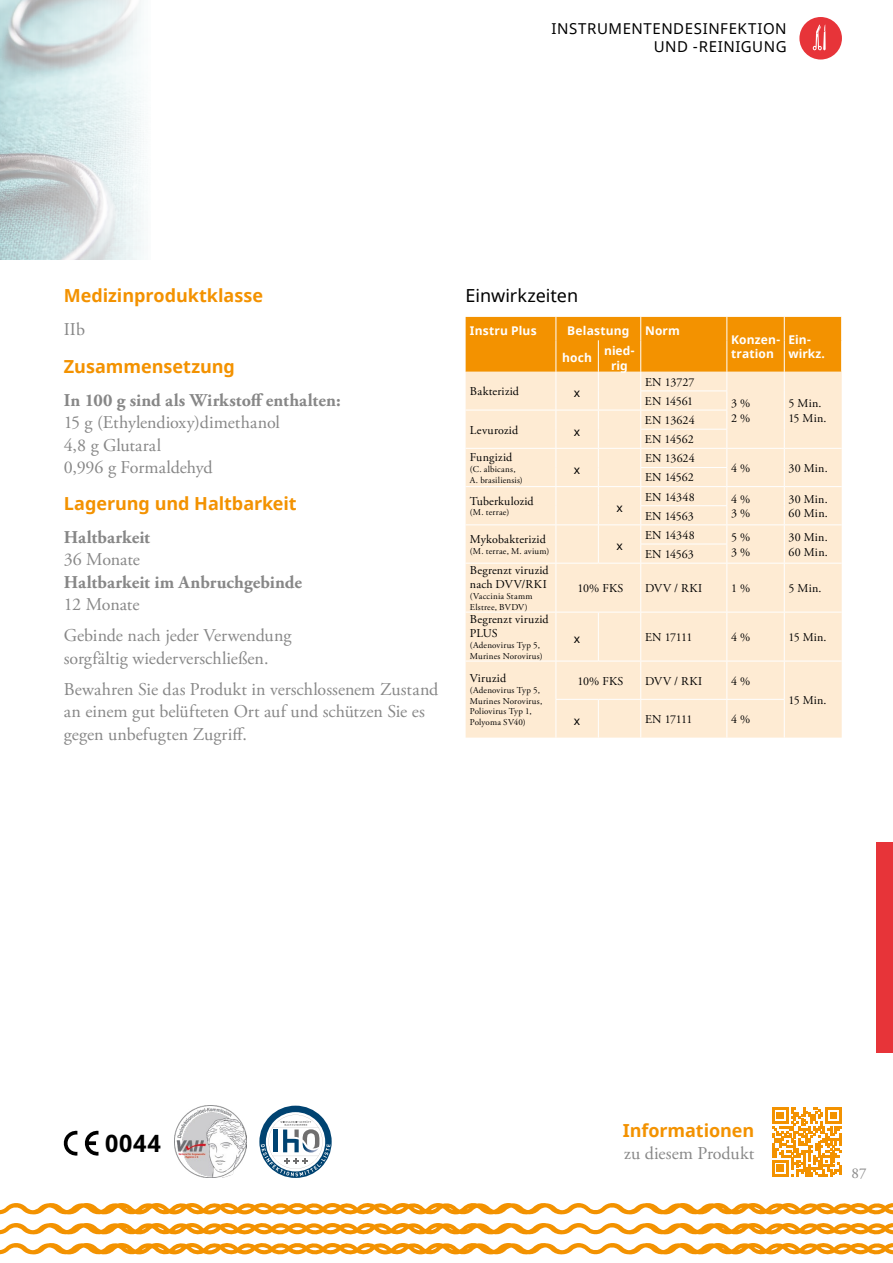
<style>
.page{position:relative;width:893px;height:1263px;background:#fff}
.page>*{position:absolute;margin:0;border:0;box-sizing:border-box;transform-origin:0 0}
.t1{font:700 24px "Noto Sans";color:#000}
.t2{font:18px/22.5px "Adobe Garamond Pro";color:#878787}
.t3{font:700 18px "Noto Sans";letter-spacing:-.005em;color:#f39200}
.t4{font:700 18px "Adobe Garamond Pro";letter-spacing:.005em;color:#878787}
.t5{font:18px "Noto Sans";color:#000}
.t6{font:15px/18px "Noto Sans";letter-spacing:.035em;color:#000;text-align:right}
.t7{font:15px "Adobe Garamond Pro";color:#878787}
.t8{font:12px/14.4px "Adobe Garamond Pro";letter-spacing:.015em;color:#000}
.t9{font:700 12px/14.4px "Noto Sans";letter-spacing:.015em;color:#fff}
.t10{font:700 12px/14.4px "Noto Sans";letter-spacing:-.005em;color:#fff}
.t11{font:12px "Noto Sans";color:#000}
.t12{font:9px/10.8px "Adobe Garamond Pro";letter-spacing:.025em;color:#000}
</style>
<div class="page">
<img style="left:0;top:0;width:144px;height:259px">
<svg style="left:0;top:1203px;width:893px;height:12px"></svg>
<svg style="left:0;top:1223px;width:893px;height:12px"></svg>
<svg style="left:0;top:1243px;width:893px;height:11px"></svg>
<svg style="left:799px;top:17px;width:43px;height:43px"></svg>
<div style="left:876px;top:842px;width:17px;height:210px;background:#e73439"></div>
<div style="left:466px;top:564px;width:376px;height:174px;background:#feebd3"></div>
<hr style="left:556px;top:563px;width:1px;height:49px;background:#fff">
<hr style="left:640px;top:563px;width:1px;height:49px;background:#fff">
<hr style="left:556px;top:612px;width:1px;height:49px;background:#fff">
<hr style="left:598px;top:612px;width:1px;height:49px;background:#fff">
<hr style="left:640px;top:612px;width:1px;height:49px;background:#fff">
<hr style="left:466px;top:612px;width:90px;height:1px;background:#fff">
<hr style="left:466px;top:661px;width:90px;height:1px;background:#fff">
<hr style="left:556px;top:700px;width:1px;height:38px;background:#fff">
<hr style="left:598px;top:700px;width:1px;height:38px;background:#fff">
<hr style="left:640px;top:700px;width:1px;height:38px;background:#fff">
<svg style="left:466px;top:317px;width:376px;height:246px;background:#fbd8a6"></svg>
<hr style="left:726px;top:563px;width:1px;height:49px;background:#fff">
<hr style="left:784px;top:563px;width:1px;height:49px;background:#fff">
<hr style="left:726px;top:612px;width:1px;height:49px;background:#fff">
<hr style="left:784px;top:612px;width:1px;height:49px;background:#fff">
<hr style="left:726px;top:700px;width:1px;height:38px;background:#fff">
<hr style="left:784px;top:700px;width:1px;height:38px;background:#fff">
<hr style="left:556px;top:612px;width:42px;height:1px;background:#fff">
<hr style="left:598px;top:612px;width:43px;height:1px;background:#fff">
<hr style="left:556px;top:661px;width:42px;height:1px;background:#fff">
<hr style="left:556px;top:661px;width:1px;height:38px;background:#fff">
<hr style="left:598px;top:661px;width:43px;height:1px;background:#fff">
<hr style="left:556px;top:699px;width:42px;height:1px;background:#fff">
<hr style="left:598px;top:699px;width:43px;height:1px;background:#fff">
<hr style="left:641px;top:612px;width:86px;height:1px;background:#fff">
<hr style="left:641px;top:661px;width:86px;height:1px;background:#fff">
<hr style="left:640px;top:661px;width:1px;height:38px;background:#fff">
<hr style="left:641px;top:699px;width:86px;height:1px;background:#fff">
<hr style="left:727px;top:612px;width:57px;height:1px;background:#fff">
<hr style="left:727px;top:661px;width:57px;height:1px;background:#fff">
<hr style="left:726px;top:661px;width:1px;height:38px;background:#fff">
<hr style="left:727px;top:699px;width:58px;height:1px;background:#fff">
<hr style="left:784px;top:612px;width:58px;height:1px;background:#fff">
<hr style="left:784px;top:661px;width:58px;height:1px;background:#fff">
<hr style="left:784px;top:661px;width:1px;height:38px;background:#fff">
<svg style="left:772px;top:1107px;width:70px;height:70px"></svg>
<svg style="left:64px;top:1131px;width:13px;height:24px"></svg>
<svg style="left:84px;top:1131px;width:14px;height:24px"></svg>
<svg style="left:259px;top:1106px;width:73px;height:72px"></svg>
<img style="left:174px;top:1106px;width:73px;height:72px">
<p class="t6" style="left:551px;top:20px;width:237px">INSTRUMENTENDESINFEKTION<br>UND -REINIGUNG</p>
<h2 class="t3" style="left:64px;top:283px;width:201px">Medizinproduktklasse</h2>
<h2 class="t2" style="left:64px;top:319px;width:23px">IIb</h2>
<h2 class="t3" style="left:64px;top:354px;width:173px">Zusammensetzung</h2>
<h2 class="t4" style="left:64px;top:389px;width:278px">In 100 g sind als Wirkstoff enthalten:</h2>
<h2 class="t2" style="left:64px;top:412px;width:218px">15 g (Ethylendioxy)dimethanol<br>4,8 g Glutaral<br>0,996 g Formaldehyd</h2>
<h2 class="t3" style="left:64px;top:491px;width:234px">Lagerung und Haltbarkeit</h2>
<h2 class="t4" style="left:64px;top:527px;width:88px">Haltbarkeit</h2>
<h2 class="t2" style="left:64px;top:549px;width:78px">36 Monate</h2>
<h2 class="t4" style="left:64px;top:572px;width:240px">Haltbarkeit im Anbruchgebinde</h2>
<h2 class="t2" style="left:64px;top:590px;width:229px;line-height:31px">12 Monate<br>Gebinde nach jeder Verwendung</h2>
<h2 class="t2" style="left:64px;top:643px;width:376px;line-height:31px">sorgfältig wiederverschließen.<br>Bewahren Sie das Produkt in verschlossenem Zustand</h2>
<h2 class="t2" style="left:64px;top:701px;width:363px">an einem gut belüfteten Ort auf und schützen Sie es gegen unbefugten Zugriff.</h2>
<h2 class="t5" style="left:466px;top:284px;width:114px">Einwirkzeiten</h2>
<p class="t9" style="left:470px;top:324px;width:68px">Instru Plus</p>
<p class="t9" style="left:567px;top:324px;width:64px">Belastung</p>
<p class="t9" style="left:645px;top:324px;width:36px">Norm</p>
<p class="t9" style="left:562px;top:351px;width:31px">hoch</p>
<p class="t9" style="left:604px;top:344px;width:32px;text-align:center">nied&shy;rig</p>
<p class="t8" style="left:470px;top:385px;width:51px">Bakterizid</p>
<p class="t11" style="left:574px;top:385px;width:8px">x</p>
<p class="t8" style="left:470px;top:423px;width:50px">Levurozid</p>
<p class="t11" style="left:574px;top:423px;width:8px">x</p>
<p class="t8" style="left:470px;top:450px;width:44px">Fungizid</p>
<p class="t12" style="left:470px;top:464px;width:54px">(C. albicans,<br>A. brasiliensis)</p>
<p class="t11" style="left:574px;top:461px;width:8px">x</p>
<p class="t8" style="left:645px;top:375px;width:51px">EN 13727</p>
<p class="t8" style="left:645px;top:394px;width:50px">EN 14561</p>
<p class="t8" style="left:645px;top:411px;width:51px;line-height:19.2px">EN 13624<br>EN 14562</p>
<p class="t8" style="left:645px;top:452px;width:51px">EN 13624</p>
<p class="t8" style="left:645px;top:471px;width:50px">EN 14562</p>
<p class="t9" style="left:731px;top:332px;width:51px">Konzen&shy;tration</p>
<p class="t10" style="left:788px;top:332px;width:38px">Ein&shy;wirkz.</p>
<p class="t8" style="left:731px;top:397px;width:21px">3 %<br>2 %</p>
<p class="t8" style="left:788px;top:397px;width:40px">5 Min.<br>15 Min.</p>
<p class="t8" style="left:731px;top:461px;width:21px">4 %</p>
<p class="t8" style="left:788px;top:461px;width:41px">30 Min.</p>
<p class="t8" style="left:470px;top:494px;width:65px">Tuberkulozid</p>
<p class="t12" style="left:470px;top:507px;width:41px">(M. terrae)</p>
<p class="t8" style="left:470px;top:532px;width:77px">Mykobakterizid</p>
<p class="t12" style="left:470px;top:546px;width:81px">(M. terrae, M. avium)</p>
<p class="t8" style="left:470px;top:563px;width:80px">Begrenzt viruzid nach DVV/RKI</p>
<p class="t12" style="left:470px;top:591px;width:64px">(Vaccinia Stamm<br>Elstree, BVDV)</p>
<p class="t8" style="left:470px;top:612px;width:80px">Begrenzt viruzid<br>PLUS</p>
<p class="t12" style="left:470px;top:640px;width:74px">(Adenovirus Typ 5,<br>Murines Norovirus)</p>
<p class="t8" style="left:470px;top:671px;width:38px">Viruzid</p>
<p class="t12" style="left:470px;top:685px;width:74px">(Adenovirus Typ 5,<br>Murines Norovirus,<br>Poliovirus Typ 1,<br>Polyoma SV40)</p>
<p class="t11" style="left:616px;top:500px;width:8px">x</p>
<p class="t11" style="left:616px;top:538px;width:8px">x</p>
<p class="t8" style="left:645px;top:490px;width:51px">EN 14348</p>
<p class="t8" style="left:731px;top:492px;width:21px">4 %<br>3 %</p>
<p class="t8" style="left:788px;top:492px;width:41px">30 Min.</p>
<p class="t8" style="left:645px;top:509px;width:50px">EN 14563</p>
<p class="t8" style="left:788px;top:507px;width:41px">60 Min.</p>
<p class="t8" style="left:645px;top:528px;width:51px">EN 14348</p>
<p class="t8" style="left:731px;top:531px;width:21px">5 %<br>3 %</p>
<p class="t8" style="left:788px;top:531px;width:41px">30 Min.</p>
<p class="t8" style="left:645px;top:547px;width:50px">EN 14563</p>
<p class="t8" style="left:788px;top:545px;width:41px">60 Min.</p>
<p class="t8" style="left:577px;top:581px;width:48px">10% FKS</p>
<p class="t8" style="left:645px;top:581px;width:59px">DVV / RKI</p>
<p class="t8" style="left:731px;top:581px;width:21px">1 %</p>
<p class="t8" style="left:788px;top:581px;width:34px">5 Min.</p>
<p class="t11" style="left:574px;top:630px;width:8px">x</p>
<p class="t8" style="left:645px;top:630px;width:49px">EN 17111</p>
<p class="t8" style="left:731px;top:630px;width:21px">4 %</p>
<p class="t8" style="left:788px;top:630px;width:40px">15 Min.</p>
<p class="t8" style="left:577px;top:674px;width:48px">10% FKS</p>
<p class="t8" style="left:645px;top:674px;width:59px">DVV / RKI</p>
<p class="t8" style="left:731px;top:674px;width:21px">4 %</p>
<p class="t11" style="left:574px;top:712px;width:8px">x</p>
<p class="t8" style="left:645px;top:712px;width:49px">EN 17111</p>
<p class="t8" style="left:731px;top:712px;width:21px">4 %</p>
<p class="t8" style="left:788px;top:693px;width:40px">15 Min.</p>
<h1 class="t1" style="left:105px;top:1126px;width:57px">0044</h1>
<h2 class="t3" style="left:623px;top:1118px;width:133px">Informationen</h2>
<h2 class="t2" style="left:624px;top:1143px;width:132px">zu diesem Produkt</h2>
<p class="t7" style="left:851px;top:1164px;width:17px">87</p>
</div>
